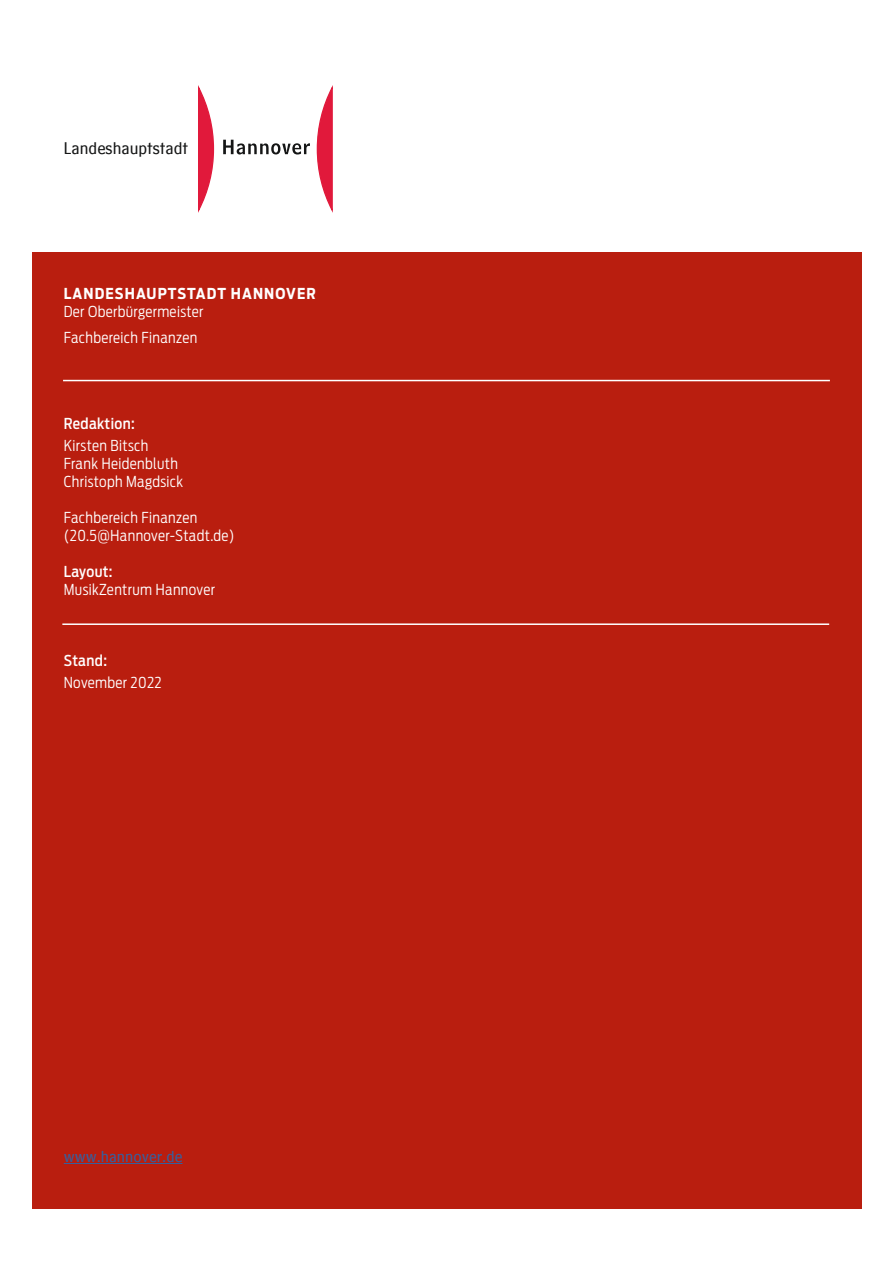
<style>
.page{position:relative;width:893px;height:1263px;background:#fff}
.page>*{position:absolute;margin:0;border:0;box-sizing:border-box;transform-origin:0 0}
.t1{font:17.55px "HM Text";color:#151616}
.t2{font:16.5px "HM Text";color:#35609f}
.t3{font:300 15px/18px "Antenna Cond";letter-spacing:.025em;color:#fff}
.t4{font:700 15px "Antenna Cond";letter-spacing:.075em;color:#fff}
.t5{font:500 15px "Antenna Cond";letter-spacing:.025em;color:#fff}
</style>
<div class="page">
<div style="left:32px;top:252px;width:829px;height:957px;background:#b91e0f"></div>
<svg style="left:316px;top:85px;width:17px;height:128px"></svg>
<svg style="left:198px;top:86px;width:17px;height:127px"></svg>
<svg style="left:223px;top:140px;width:87px;height:14px"></svg>
<hr style="left:64px;top:1163px;width:118px;height:1px;background:#35609f">
<hr style="left:63px;top:380px;width:767px;height:1px;background:#fff">
<hr style="left:62px;top:623px;width:767px;height:2px;background:#fff">
<p class="t1" style="left:64px;top:132px;width:126px">Landeshauptstadt</p>
<p class="t4" style="left:64px;top:283px;width:254px">LANDESHAUPTSTADT HANNOVER</p>
<p class="t3" style="left:64px;top:298px;width:141px;line-height:26.5px">Der Oberbürgermeister<br>Fachbereich Finanzen</p>
<p class="t5" style="left:64px;top:414px;width:72px">Redaktion:</p>
<p class="t3" style="left:64px;top:437px;width:121px">Kirsten Bitsch<br>Frank Heidenbluth<br>Christoph Magdsick</p>
<p class="t3" style="left:64px;top:509px;width:172px">Fachbereich Finanzen (20.5@Hannover-Stadt.de)</p>
<p class="t5" style="left:64px;top:561px;width:50px">Layout:</p>
<p class="t3" style="left:64px;top:580px;width:153px">MusikZentrum Hannover</p>
<p class="t5" style="left:64px;top:650px;width:45px">Stand:</p>
<p class="t3" style="left:64px;top:673px;width:99px">November 2022</p>
<p class="t2" style="left:64px;top:1142px;width:120px">www.hannover.de</p>
</div>
